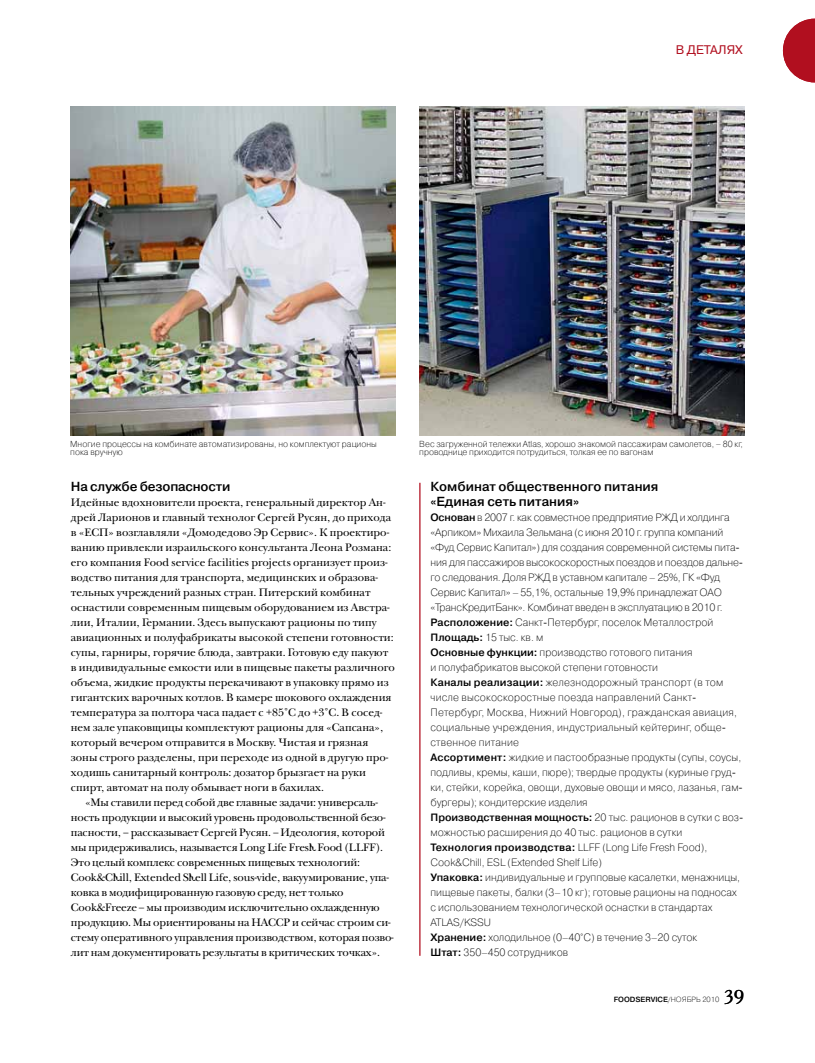
<style>
.page{position:relative;width:815px;height:1063px;background:#fff}
.page>*{position:absolute;margin:0;border:0;box-sizing:border-box;transform-origin:0 0}
.t1{font:20px "Academy C";color:#000}
.t2{font:700 13.12px/15px "Pragmatica Light C";color:#000}
.t3{font:12.5px "Pragmatica C";color:#b10f1f}
.t4{font:11.25px "New Baskerville C";color:#000}
.t5{font:10.62px/15px "Pragmatica Light C";color:#000}
.t6{font:8.75px/8.8px "Pragmatica Light C";color:#000}
.t7{font:700 7.5px "Pragmatica Light C";color:#000}
.s1{font-weight:700}
.s2{font-weight:400}
</style>
<div class="page">
<svg style="left:783px;top:19px;width:32px;height:63px"></svg>
<hr style="left:419px;top:483px;width:2px;height:473px;background:#b10f1f">
<img style="left:420px;top:106px;width:324px;height:330px">
<img style="left:71px;top:106px;width:324px;height:330px">
<p class="t3" style="left:676px;top:43px;width:68px">В ДЕТАЛЯХ</p>
<p class="t6" style="left:70px;top:439px;width:308px">Многие процессы на комбинате автоматизированы, но комплектуют рационы пока вручную</p>
<p class="t2" style="left:71px;top:479px;width:161px">На службе безопасности</p>
<p class="t4" style="left:71px;top:496px;width:316px">Идейные вдохновители проекта, генеральный директор Ан-</p>
<p class="t4" style="left:71px;top:511px;width:322px">дрей Ларионов и главный технолог Сергей Русян, до прихода</p>
<p class="t4" style="left:71px;top:526px;width:320px">в «ЕСП» возглавляли «Домодедово Эр Сервис». К проектиро-</p>
<p class="t4" style="left:71px;top:541px;width:322px">ванию привлекли израильского консультанта Леона Розмана:</p>
<p class="t4" style="left:71px;top:556px;width:318px">его компания Food service facilities projects организует произ-</p>
<p class="t4" style="left:71px;top:571px;width:309px">водство питания для транспорта, медицинских и образова-</p>
<p class="t4" style="left:71px;top:586px;width:301px">тельных учреждений разных стран. Питерский комбинат</p>
<p class="t4" style="left:71px;top:601px;width:320px">оснастили современным пищевым оборудованием из Австра-</p>
<p class="t4" style="left:71px;top:616px;width:307px">лии, Италии, Германии. Здесь выпускают рационы по типу</p>
<p class="t4" style="left:71px;top:631px;width:324px">авиационных и полуфабрикаты высокой степени готовности:</p>
<p class="t4" style="left:71px;top:646px;width:319px">супы, гарниры, горячие блюда, завтраки. Готовую еду пакуют</p>
<p class="t4" style="left:71px;top:661px;width:326px">в индивидуальные емкости или в пищевые пакеты различного</p>
<p class="t4" style="left:71px;top:676px;width:319px">объема, жидкие продукты перекачивают в упаковку прямо из</p>
<p class="t4" style="left:71px;top:691px;width:322px">гигантских варочных котлов. В камере шокового охлаждения</p>
<p class="t4" style="left:71px;top:705px;width:313px">температура за полтора часа падает с +85°С до +3°С. В сосед-</p>
<p class="t4" style="left:71px;top:720px;width:314px">нем зале упаковщицы комплектуют рационы для «Сапсана»,</p>
<p class="t4" style="left:71px;top:735px;width:299px">который вечером отправится в Москву. Чистая и грязная</p>
<p class="t4" style="left:71px;top:750px;width:319px">зоны строго разделены, при переходе из одной в другую про-</p>
<p class="t4" style="left:71px;top:765px;width:297px">ходишь санитарный контроль: дозатор брызгает на руки</p>
<p class="t4" style="left:71px;top:780px;width:255px">спирт, автомат на полу обмывает ноги в бахилах.</p>
<p class="t4" style="left:85px;top:795px;width:294px">«Мы ставили перед собой две главные задачи: универсаль-</p>
<p class="t4" style="left:71px;top:810px;width:316px">ность продукции и высокий уровень продовольственной безо-</p>
<p class="t4" style="left:71px;top:825px;width:316px">пасности, – рассказывает Сергей Русян. – Идеология, которой</p>
<p class="t4" style="left:71px;top:840px;width:314px">мы придерживались, называется Long Life Fresh Food (LLFF).</p>
<p class="t4" style="left:71px;top:855px;width:291px">Это целый комплекс современных пищевых технологий:</p>
<p class="t4" style="left:71px;top:870px;width:320px">Сook&amp;Chill, Extended Shell Life, sous-vide, вакуумирование, упа-</p>
<p class="t4" style="left:71px;top:885px;width:274px">ковка в модифицированную газовую среду, нет только</p>
<p class="t4" style="left:71px;top:900px;width:310px">Cook&amp;Freeze – мы производим исключительно охлажденную</p>
<p class="t4" style="left:71px;top:915px;width:321px">продукцию. Мы ориентированы на HAССP и сейчас строим си-</p>
<p class="t4" style="left:71px;top:930px;width:324px">стему оперативного управления производством, которая позво-</p>
<p class="t4" style="left:71px;top:945px;width:311px">лит нам документировать результаты в критических точках».</p>
<p class="t6" style="left:419px;top:439px;width:325px">Вес загруженной тележки Atlas, хорошо знакомой пассажирам самолетов, – 80 кг, проводнице приходится потрудиться, толкая ее по вагонам</p>
<p class="t2" style="left:431px;top:479px;width:229px">Комбинат общественного питания «Единая сеть питания»</p>
<p class="t5" style="left:431px;top:510px;width:314px"><span class="s1">Основан</span> в 2007 г. как совместное предприятие РЖД и холдинга «Арпиком» Михаила Зельмана (с июня 2010 г. группа компаний «Фуд Сервис Капитал») для создания современной системы пита&shy;ния для пассажиров высокоскоростных поездов и поездов дальне&shy;го следования. Доля РЖД в уставном капитале – 25%, ГК «Фуд Сервис Капитал» – 55,1%, остальные 19,9% принадлежат ОАО «ТрансКредитБанк». Комбинат введен в эксплуатацию в 2010 г.<br><span class="s1">Расположение:</span> Санкт-Петербург, поселок Металлострой <span class="s1">Площадь:</span> 15 тыс. кв. м<br><span class="s1">Основные функции:</span> производство готового питания<br>и полуфабрикатов высокой степени готовности<br><span class="s1">Каналы реализации:</span> железнодорожный транспорт (в том числе высокоскоростные поезда направлений Санкт-Петербург, Москва, Нижний Новгород), гражданская авиация, социальные учреждения, индустриальный кейтеринг, обще&shy;ственное питание<br><span class="s1">Ассортимент:</span> жидкие и пастообразные продукты (супы, соусы, подливы, кремы, каши, пюре); твердые продукты (куриные груд&shy;ки, стейки, корейка, овощи, духовые овощи и мясо, лазанья, гам&shy;бургеры); кондитерские изделия<br><span class="s1">Производственная мощность:</span> 20 тыс. рационов в сутки с воз&shy;можностью расширения до 40 тыс. рационов в сутки <span class="s1">Технология производства:</span> LLFF (Long Life Fresh Food), Cook&amp;Chill, ESL (Extended Shelf Life)<br><span class="s1">Упаковка:</span> индивидуальные и групповые касалетки, менажницы, пищевые пакеты, балки (3–10 кг); готовые рационы на подносах с использованием технологической оснастки в стандартах ATLAS/KSSU<br><span class="s1">Хранение:</span> холодильное (0–40°C) в течение 3–20 суток<br><span class="s1">Штат:</span> 350–450 сотрудников</p>
<h1 class="t1" style="left:724px;top:985px;width:21px">39</h1>
<p class="t7" style="left:614px;top:996px;width:107px">FOODSERVICE<span class="s2">/НОЯБРЬ 2010</span></p>
</div>
